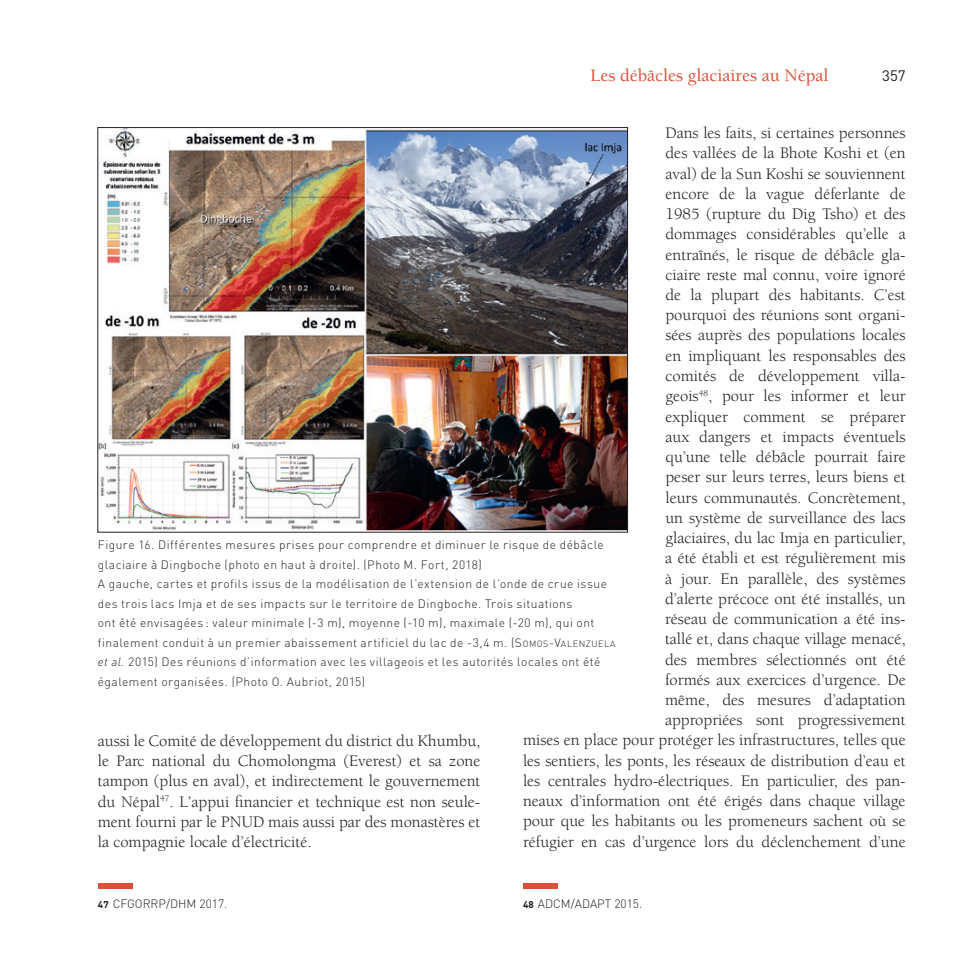
<style>
.page{position:relative;width:978px;height:978px;background:#fff}
.page>*{position:absolute;margin:0;border:0;box-sizing:border-box;transform-origin:0 0}
.t1{font:500 18px "Berkeley";color:#da5138}
.t2{font:16.5px/20.2px "Berkeley";color:#231f20;text-align:justify}
.t3{font:15px "DIN";color:#231f20}
.t4{font:300 12px/19.5px "DIN";letter-spacing:.04em;color:#231f20}
.t5{font:300 12px "DIN";color:#231f20}
.t6{font:300 12px "DIN";color:#231f20}
.s1{font-style:inherit}
.s2{font-size:9px}
.s3{font-style:italic}
.s4{font-family:"Garamond";font-weight:300}
.s5{font-weight:700;font-size:9.75px}
</style>
<div class="page">
<img style="left:99px;top:129px;width:527px;height:402px">
<div style="left:98px;top:883px;width:35px;height:5px;background:#da5138"></div>
<div style="left:523px;top:883px;width:35px;height:5px;background:#da5138"></div>
<p class="t1" style="left:590px;top:66px;width:239px">Les débâcles glaciaires au Népal</p>
<p class="t3" style="left:882px;top:67px;width:25px">357</p>
<p class="t2" style="left:523px;top:123px;width:384px;text-align:right">Dans les faits, si certaines personnes<br>des vallées de la Bhote Koshi et (en<br>aval) de la Sun Koshi se souviennent<br>encore de la vague déferlante de<br>1985 (rupture du Dig Tsho) et des<br>dommages considérables qu’elle a<br>entraînés, le risque de débâcle gla-<br>ciaire reste mal connu, voire ignoré<br>de la plupart des habitants. C’est<br>pourquoi des réunions sont organi-<br>sées auprès des populations locales<br>en impliquant les responsables des<br>comités de développement villa-<br>geois<sup>48</sup>, pour les informer et leur<br>expliquer comment se préparer<br>aux dangers et impacts éventuels<br>qu’une telle débâcle pourrait faire<br>peser sur leurs terres, leurs biens et<br>leurs communautés. Concrètement,<br>un système de surveillance des lacs<br>glaciaires, du lac Imja en particulier,<br>a été établi et est régulièrement mis<br>à jour. En parallèle, des systèmes<br>d’alerte précoce ont été installés, un<br>réseau de communication a été ins-<br>tallé et, dans chaque village menacé,<br>des membres sélectionnés ont été<br>formés aux exercices d’urgence. De<br>même, des mesures d’adaptation<br>appropriées sont progressivement<br>mises en place pour protéger les infrastructures, telles que les sentiers, les ponts, les réseaux de distribution d’eau et les centrales hydro-électriques. En particulier, des pan&shy;neaux d’information ont été érigés dans chaque village pour que les habitants ou les promeneurs sachent où se réfugier en cas d’urgence lors du déclenchement d’une</p>
<p class="t4" style="left:98px;top:535px;width:519px">Figure 16. Différentes mesures prises pour comprendre et diminuer le risque de débâcle glaciaire à Dingboche (photo en haut à droite). (Photo M. Fort, 2018)<br>A gauche, cartes et profils issus de la modélisation de l’extension de l’onde de crue issue des trois lacs Imja et de ses impacts sur le territoire de Dingboche. Trois situations<br>ont été envisagées : valeur minimale (-3 m), moyenne (-10 m), maximale (-20 m), qui ont finalement conduit à un premier abaissement artificiel du lac de -3,4 m. (<span class="s1">S</span><span class="s2">OMOS</span><span class="s1">-V</span><span class="s2">ALENZUELA </span><span class="s3">et al.</span> 2015) Des réunions d’information avec les villageois et les autorités locales ont été également organisées. (Photo O. Aubriot, 2015)</p>
<p class="t2" style="left:98px;top:731px;width:384px">aussi le Comité de développement du district du Khumbu, le Parc national du Chomolongma (Everest) et sa zone tampon (plus en aval), et indirectement le gouvernement du Népal<sup>47</sup>. L<span class="s4">’</span>appui financier et technique est non seule&shy;ment fourni par le PNUD mais aussi par des monastères et la compagnie locale d’électricité.</p>
<p class="t5" style="left:98px;top:896px;width:38px"><span class="s5">47</span> CFGORR</p>
<p class="t5" style="left:158px;top:896px;width:21px">P/DHM</p>
<p class="t5" style="left:200px;top:896px;width:29px">2017.</p>
<p class="t6" style="left:523px;top:896px;width:121px"><span class="s5">48</span> ADCM/ADAPT 2015.</p>
</div>
